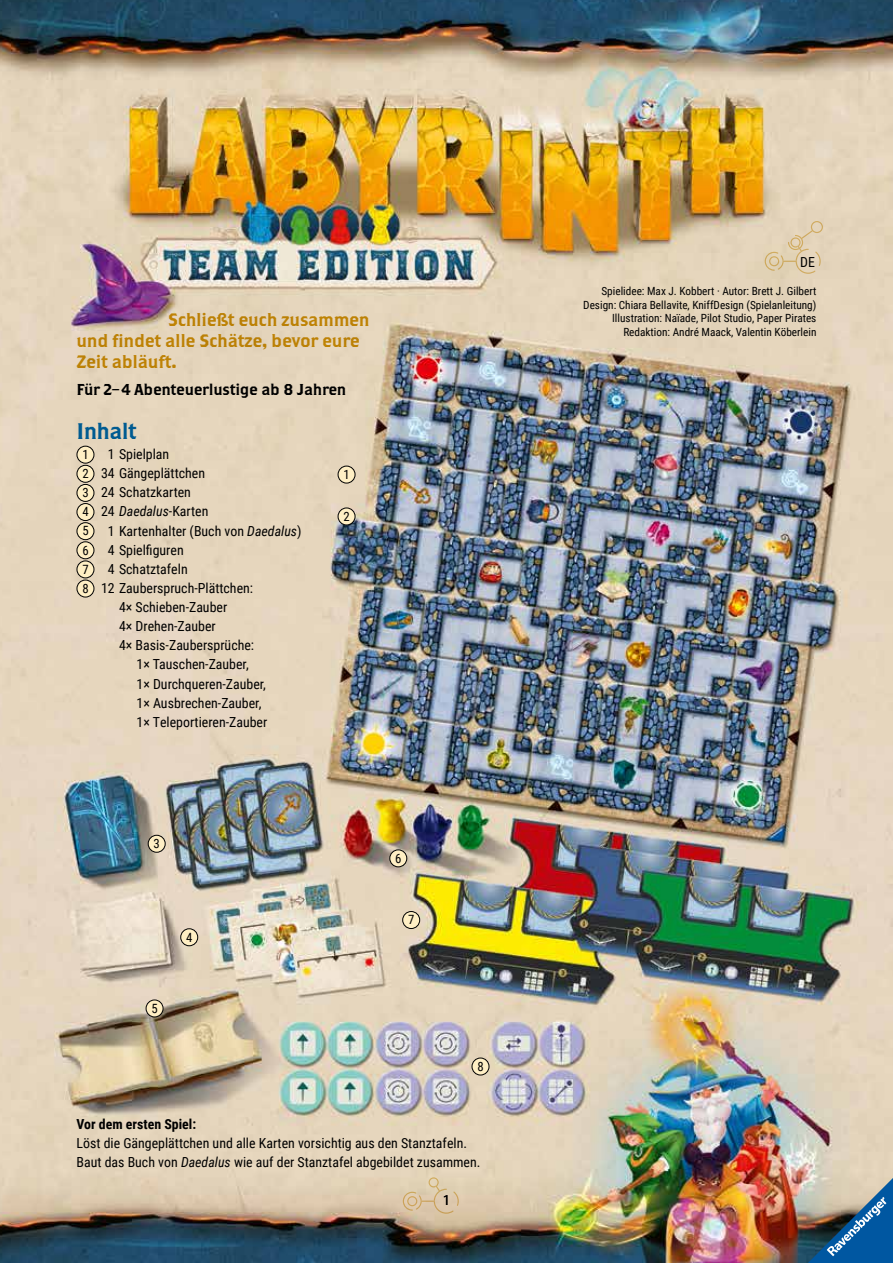
<style>
.page{position:relative;width:893px;height:1263px;background:#fff}
.page>*{position:absolute;margin:0;border:0;box-sizing:border-box;transform-origin:0 0}
.t1{font:22.5px "Brothers OT";letter-spacing:-.03em;color:#005b91}
.t2{font:18px/21px "Brothers OT";letter-spacing:-.02em;color:#d39c07}
.t3{font:15.75px "Brothers OT";letter-spacing:-.02em;color:#000}
.t4{font:13.8px/19.2px "Roboto Condensed";color:#000}
.t5{font:700 13.8px "Roboto Condensed";color:#000}
.t6{font:12.75px "Roboto Condensed";color:#000}
.t7{font:11.25px/13.5px "Roboto Condensed";color:#000;text-align:right}
.s1{font-size:12.75px}
.s2{font-style:italic}
</style>
<div class="page">
<img style="left:0;top:0;width:893px;height:1263px">
<svg style="left:403px;top:1177px;width:56px;height:37px;background:#dcc7a7"></svg>
<div style="left:77px;top:446px;width:17px;height:17px;background:#ffefc4;border-radius:50%"></div>
<div style="left:77px;top:446px;width:17px;height:18px;border:1px solid #000;border-radius:50%"></div>
<div style="left:77px;top:465px;width:17px;height:17px;background:#ffefc4;border-radius:50%"></div>
<div style="left:77px;top:465px;width:17px;height:18px;border:1px solid #000;border-radius:50%"></div>
<div style="left:77px;top:484px;width:17px;height:17px;background:#ffefc4;border-radius:50%"></div>
<div style="left:77px;top:484px;width:17px;height:18px;border:1px solid #000;border-radius:50%"></div>
<div style="left:77px;top:503px;width:17px;height:17px;background:#ffefc4;border-radius:50%"></div>
<div style="left:77px;top:503px;width:17px;height:18px;border:1px solid #000;border-radius:50%"></div>
<div style="left:77px;top:523px;width:17px;height:17px;background:#ffefc4;border-radius:50%"></div>
<div style="left:77px;top:522px;width:17px;height:18px;border:1px solid #000;border-radius:50%"></div>
<div style="left:77px;top:542px;width:17px;height:17px;background:#ffefc4;border-radius:50%"></div>
<div style="left:77px;top:541px;width:17px;height:18px;border:1px solid #000;border-radius:50%"></div>
<div style="left:77px;top:561px;width:17px;height:17px;background:#ffefc4;border-radius:50%"></div>
<div style="left:77px;top:560px;width:17px;height:18px;border:1px solid #000;border-radius:50%"></div>
<div style="left:77px;top:580px;width:17px;height:17px;background:#ffefc4;border-radius:50%"></div>
<div style="left:77px;top:580px;width:17px;height:17px;border:1px solid #000;border-radius:50%"></div>
<div style="left:338px;top:466px;width:17px;height:17px;background:#ffefc4;border-radius:50%"></div>
<div style="left:338px;top:466px;width:17px;height:17px;border:1px solid #000;border-radius:50%"></div>
<div style="left:338px;top:508px;width:17px;height:17px;background:#ffefc4;border-radius:50%"></div>
<div style="left:338px;top:507px;width:17px;height:18px;border:1px solid #000;border-radius:50%"></div>
<div style="left:148px;top:835px;width:17px;height:17px;background:#ffefc4;border-radius:50%"></div>
<div style="left:148px;top:835px;width:18px;height:18px;border:1px solid #000;border-radius:50%"></div>
<div style="left:390px;top:850px;width:17px;height:17px;background:#ffefc4;border-radius:50%"></div>
<div style="left:389px;top:849px;width:18px;height:18px;border:1px solid #000;border-radius:50%"></div>
<div style="left:403px;top:911px;width:17px;height:17px;background:#ffefc4;border-radius:50%"></div>
<div style="left:402px;top:911px;width:18px;height:18px;border:1px solid #000;border-radius:50%"></div>
<div style="left:472px;top:1058px;width:17px;height:17px;background:#ffefc4;border-radius:50%"></div>
<div style="left:472px;top:1057px;width:17px;height:18px;border:1px solid #000;border-radius:50%"></div>
<div style="left:181px;top:929px;width:17px;height:17px;background:#ffefc4;border-radius:50%"></div>
<div style="left:180px;top:928px;width:18px;height:18px;border:1px solid #000;border-radius:50%"></div>
<div style="left:146px;top:1000px;width:17px;height:17px;background:#ffefc4;border-radius:50%"></div>
<div style="left:146px;top:999px;width:17px;height:18px;border:1px solid #000;border-radius:50%"></div>
<svg style="left:765px;top:221px;width:58px;height:53px;background:#e1cfb0"></svg>
<img style="left:808px;top:1178px;width:85px;height:85px">
<h2 class="t2" style="left:77px;top:310px;width:295px;text-indent:91px">Schließt euch zusammen und findet alle Schätze, bevor eure<br>Zeit abläuft.</h2>
<p class="t3" style="left:77px;top:383px;width:271px">Für 2–4 Abenteuerlustige ab 8 Jahren</p>
<h1 class="t1" style="left:77px;top:421px;width:62px">Inhalt</h1>
<p class="t6" style="left:82px;top:445px;width:8px">1</p>
<p class="t4" style="left:82px;top:444px;width:127px;text-indent:26px">1 Spielplan<br><span class="s1">2</span> 34 Gängeplättchen<br><span class="s1">3</span> 24 Schatzkarten<br><span class="s1">4</span> 24 <span class="s2">Daedalus</span>-Karten</p>
<p class="t6" style="left:82px;top:522px;width:8px">5</p>
<p class="t4" style="left:108px;top:521px;width:195px">1 Kartenhalter (Buch von <span class="s2">Daedalus</span>)</p>
<p class="t6" style="left:82px;top:541px;width:8px">6</p>
<p class="t4" style="left:108px;top:540px;width:77px">4 Spielfiguren</p>
<p class="t6" style="left:82px;top:560px;width:8px">7</p>
<p class="t4" style="left:108px;top:559px;width:81px">4 Schatztafeln</p>
<p class="t4" style="left:82px;top:578px;width:172px"><span class="s1">8</span> 12 Zauberspruch-Plättchen:</p>
<p class="t4" style="left:119px;top:597px;width:110px">4× Schieben-Zauber</p>
<p class="t4" style="left:119px;top:616px;width:98px">4× Drehen-Zauber</p>
<p class="t4" style="left:119px;top:635px;width:137px">4× Basis-Zaubersprüche:</p>
<p class="t4" style="left:137px;top:654px;width:114px">1× Tauschen-Zauber,</p>
<p class="t4" style="left:137px;top:673px;width:131px">1× Durchqueren-Zauber,</p>
<p class="t4" style="left:137px;top:693px;width:126px">1× Ausbrechen-Zauber,</p>
<p class="t4" style="left:137px;top:712px;width:132px">1× Teleportieren-Zauber</p>
<p class="t6" style="left:343px;top:465px;width:8px">1</p>
<p class="t6" style="left:343px;top:507px;width:8px">2</p>
<p class="t6" style="left:154px;top:834px;width:8px">3</p>
<p class="t6" style="left:152px;top:999px;width:8px">5</p>
<p class="t6" style="left:186px;top:928px;width:8px">4</p>
<p class="t6" style="left:395px;top:849px;width:8px">6</p>
<p class="t6" style="left:408px;top:911px;width:8px">7</p>
<p class="t6" style="left:477px;top:1057px;width:8px">8</p>
<p class="t5" style="left:77px;top:1114px;width:121px">Vor dem ersten Spiel:</p>
<p class="t4" style="left:77px;top:1133px;width:405px">Löst die Gängeplättchen und alle Karten vorsichtig aus den Stanztafeln.<br>Baut das Buch von <span class="s2">Daedalus</span> wie auf der Stanztafel abgebildet zusammen.</p>
<p class="t4" style="left:443px;top:1190px;width:8px">1</p>
<p class="t4" style="left:800px;top:252px;width:16px">DE</p>
<p class="t7" style="left:583px;top:284px;width:235px">Spielidee: Max J. Kobbert · Autor: Brett J. Gilbert Design: Chiara Bellavite, KniffDesign (Spielanleitung)<br>Illustration: Naïade, Pilot Studio, Paper Pirates Redaktion: André Maack, Valentin Köberlein</p>
</div>
